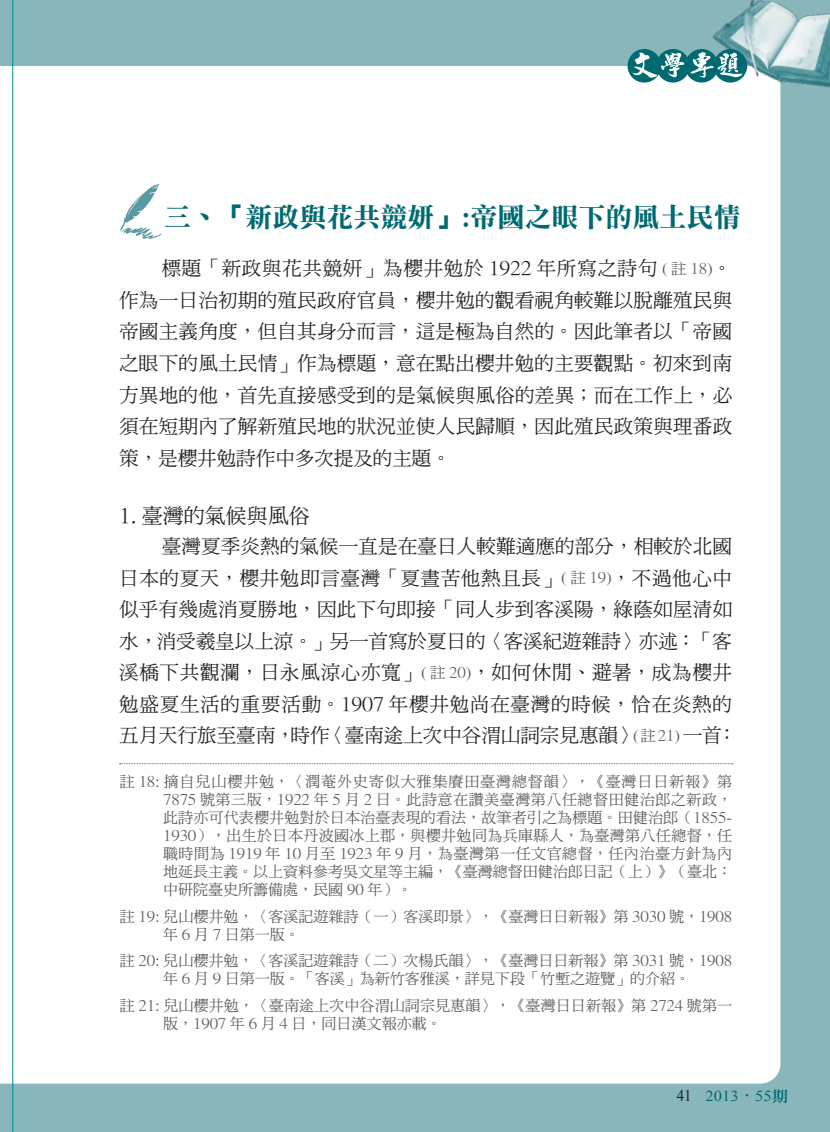
<style>
.page{position:relative;width:830px;height:1132px;background:#fff}
.page>*{position:absolute;margin:0;border:0;box-sizing:border-box;transform-origin:0 0}
.t1{font:27px "DF Li Song Bd HK BF";color:#006a71}
.t2{font:21px "DF Ming Md HKP BF";color:#231f20}
.t3{font:19.5px/31.5px "DF Ming Md HKP BF";letter-spacing:.015em;color:#231f20;text-align:justify}
.t4{font:15.15px "Times New Roman";color:#006a71;scale:1.09 1}
.t5{font:15px/18px "DF Ming Md HKP BF";color:#57585a}
.s1{font-size:15px;color:#57585a}
.s2{font-family:"DF Li Song Md HK BF";font-size:15px;color:#231f20}
.s3{font-family:"Adobe Ming Std";font-weight:300}
.s4{font-family:"DF Li Song Md HK BF"}
</style>
<div class="page">
<div style="left:0;top:0;width:13px;height:1131px;background:#88b6bb"></div>
<svg style="left:0;top:66px;width:13px;height:1017px;background:#f0f8f9"></svg>
<div style="left:13px;top:0;width:816px;height:1131px;background:#88b6bb"></div>
<div style="left:14px;top:66px;width:766px;height:1017px;background:#fff"></div>
<img style="left:709px;top:0;width:120px;height:91px">
<hr style="left:13px;top:0;width:1px;height:1131px;background:#008da8">
<svg style="left:627px;top:49px;width:33px;height:34px"></svg>
<div style="left:656px;top:49px;width:33px;height:34px;background:#006a71;border-radius:50%"></div>
<div style="left:684px;top:49px;width:34px;height:34px;background:#006a71;border-radius:50%"></div>
<div style="left:713px;top:49px;width:33px;height:34px;background:#006a71;border-radius:50%"></div>
<svg style="left:632px;top:52px;width:51px;height:26px"></svg>
<svg style="left:690px;top:52px;width:52px;height:26px"></svg>
<svg style="left:119px;top:763px;width:613px;height:1px"></svg>
<svg style="left:120px;top:184px;width:42px;height:55px;background:#d6e6e7"></svg>
<h1 class="t1" style="left:164px;top:203px;width:577px">三、「新政與花共競妍」:帝國之眼下的風土民情</h1>
<p class="t3" style="left:119px;top:254px;width:614px;text-indent:43px">標題「新政與花共競妍」為櫻井勉於 1922 年所寫之詩句 <span class="s1">( 註 18)</span>。作為一日治初期的殖民政府官員，櫻井勉的觀看視角較難以脫離殖民與帝國主義角度，但自其身分而言，這是極為自然的。因此筆者以「帝國之眼下的風土民情」作為標題，意在點出櫻井勉的主要觀點。初來到南方異地的他，首先直接感受到的是氣候與風俗的差異；而在工作上，必須在短期內了解新殖民地的狀況並使人民歸順，因此殖民政策與理番政策，是櫻井勉詩作中多次提及的主題。</p>
<h2 class="t2" style="left:119px;top:505px;width:192px">1. 臺灣的氣候與風俗</h2>
<p class="t3" style="left:119px;top:531px;width:619px;text-align:left;text-indent:43px">臺灣夏季炎熱的氣候一直是在臺日人較難適應的部分，相較於北國日本的夏天，櫻井勉即言臺灣「夏晝苦他熱且長」<span class="s1">( 註 19)</span>，不過他心中似乎有幾處消夏勝地，因此下句即接「同人步到客溪陽，綠蔭如屋清如水，消受羲皇以上涼。」另一首寫於夏日的〈客溪紀遊雜詩〉亦述：「客溪橋下共觀瀾，日永風涼心亦寬」<span class="s1">( 註 20)</span>，如何休閒、避暑，成為櫻井勉盛夏生活的重要活動。1907 年櫻井勉尚在臺灣的時候，恰在炎熱的五月天行旅至臺南，時作〈臺南途上次中谷渭山詞宗見惠韻〉<span class="s1">(註 21)</span> 一首：</p>
<p class="t5" style="left:163px;top:773px;width:570px;text-align:justify;text-indent:-43px">註 18: 摘自兒山櫻井勉，〈潤菴外史寄似大雅集賡田臺灣總督韻〉，《臺灣日日新報》第7875 號第三版，1922 年 5 月 2 日。此詩意在讚美臺灣第八任總督田健治郎之新政，此詩亦可代表櫻井勉對於日本治臺表現的看法，故筆者引之為標題。田健治郎（1855- 1930），出生於日本丹波國冰上郡，與櫻井勉同為兵庫縣人，為臺灣第八任總督，任職時間為 1919 年 10 月至 1923 年 9 月，為臺灣第一任文官總督，任內治臺方針為內地延長主義。以上資料參考吳文星等主編，《臺灣總督田健治郎日記（上）》（臺北：中研院臺史所籌備處，民國 90 年）。</p>
<p class="t5" style="left:163px;top:907px;width:570px;text-indent:-43px">註 19: 兒山櫻井勉，〈客溪記遊雜詩（一）客溪即景〉，《臺灣日日新報》第 3030 號，1908年 6 月 7 日第一版。</p>
<p class="t5" style="left:120px;top:952px;width:613px;text-align:center">註 20: 兒山櫻井勉，〈客溪記遊雜詩（二）次楊氏韻〉，《臺灣日日新報》第 3031 號，1908年 6 月 9 日第一版。「客溪」為新竹客雅溪，詳見下段「竹塹之遊覽」的介紹。</p>
<p class="t5" style="left:163px;top:996px;width:570px;text-indent:-43px">註 21: 兒山櫻井勉，〈臺南途上次中谷渭山詞宗見惠韻〉，《臺灣日日新報》第 2724 號第一版，1907 年 6 月 4 日，同日漢文報亦載。</p>
<p class="t4" style="left:676px;top:1084px;width:104px"><span class="s2">41</span> 2013<span class="s3">‧</span>55<span class="s4">期</span></p>
</div>
